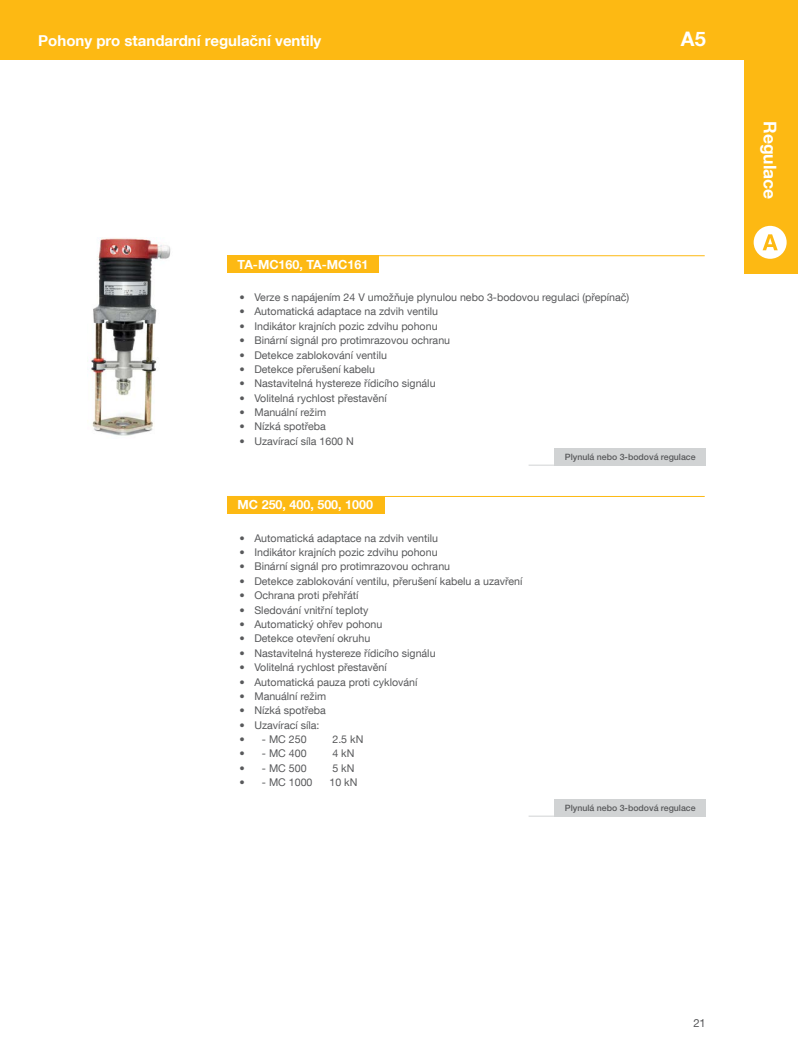
<style>
.page{position:relative;width:798px;height:1053px;background:#fff}
.page>*{position:absolute;margin:0;border:0;box-sizing:border-box;transform-origin:0 0}
.t1{font:700 20px "Helvetica Neue LT Com";color:#fff}
.t2{font:700 17.5px "Helvetica Neue LT Com";color:#fff}
.t3{font:700 15px "Helvetica Neue LT Com";color:#fff}
.t4{font:700 12.5px "Helvetica Neue LT Com";color:#fff}
.t5{font:11.25px "Helvetica Neue LT Com";color:#58595b}
.t6{font:10.62px "Helvetica Neue LT Com";color:#58595b}
.t7{font:500 8.75px "Helvetica Neue LT Pro";color:#58595b}
</style>
<div class="page">
<div style="left:0;top:0;width:797px;height:60px;background:#fdb913"></div>
<div style="left:227px;top:255px;width:151px;height:18px;background:#fdb913"></div>
<hr style="left:227px;top:255px;width:477px;height:1px;background:#fdb913">
<div style="left:227px;top:496px;width:157px;height:17px;background:#fdb913"></div>
<hr style="left:227px;top:496px;width:477px;height:1px;background:#fdb913">
<img style="left:91px;top:237px;width:80px;height:199px">
<hr style="left:528px;top:464px;width:177px;height:1px;background:#d1d3d4">
<div style="left:554px;top:448px;width:151px;height:17px;background:#d1d3d4"></div>
<hr style="left:528px;top:815px;width:177px;height:1px;background:#d1d3d4">
<div style="left:554px;top:798px;width:151px;height:18px;background:#d1d3d4"></div>
<div style="left:744px;top:0;width:53px;height:273px;background:#fdb913"></div>
<div style="left:753px;top:226px;width:33px;height:33px;background:#fff;border-radius:50%"></div>
<svg style="left:762px;top:234px;width:15px;height:16px"></svg>
<h3 class="t3" style="left:38px;top:31px;width:284px">Pohony pro standardní regulační ventily</h3>
<h1 class="t1" style="left:680px;top:26px;width:26px">A5</h1>
<p class="t4" style="left:237px;top:256px;width:132px">TA-MC160, TA-MC161</p>
<p class="t6" style="left:239px;top:290px;width:391px">• Verze s napájením 24 V umožňuje plynulou nebo 3-bodovou regulaci (přepínač)</p>
<p class="t6" style="left:239px;top:305px;width:200px">• Automatická adaptace na zdvih ventilu</p>
<p class="t6" style="left:239px;top:319px;width:200px">• Indikátor krajních pozic zdvihu pohonu</p>
<p class="t6" style="left:239px;top:334px;width:212px">• Binární signál pro protimrazovou ochranu</p>
<p class="t6" style="left:239px;top:348px;width:149px">• Detekce zablokování ventilu</p>
<p class="t6" style="left:239px;top:362px;width:137px">• Detekce přerušení kabelu</p>
<p class="t6" style="left:239px;top:377px;width:198px">• Nastavitelná hystereze řídicího signálu</p>
<p class="t6" style="left:239px;top:391px;width:149px">• Volitelná rychlost přestavění</p>
<p class="t6" style="left:239px;top:405px;width:88px">• Manuální režim</p>
<p class="t6" style="left:239px;top:420px;width:88px">• Nízká spotřeba</p>
<p class="t6" style="left:239px;top:434px;width:116px">• Uzavírací síla 1600 N</p>
<p class="t4" style="left:237px;top:497px;width:137px">MC 250, 400, 500, 1000</p>
<p class="t6" style="left:239px;top:531px;width:200px">• Automatická adaptace na zdvih ventilu</p>
<p class="t6" style="left:239px;top:545px;width:200px">• Indikátor krajních pozic zdvihu pohonu</p>
<p class="t6" style="left:239px;top:560px;width:212px">• Binární signál pro protimrazovou ochranu</p>
<p class="t6" style="left:239px;top:574px;width:284px">• Detekce zablokování ventilu, přerušení kabelu a uzavření</p>
<p class="t6" style="left:239px;top:589px;width:121px">• Ochrana proti přehřátí</p>
<p class="t6" style="left:239px;top:603px;width:130px">• Sledování vnitřní teploty</p>
<p class="t6" style="left:239px;top:617px;width:144px">• Automatický ohřev pohonu</p>
<p class="t6" style="left:239px;top:632px;width:132px">• Detekce otevření okruhu</p>
<p class="t6" style="left:239px;top:646px;width:198px">• Nastavitelná hystereze řídicího signálu</p>
<p class="t6" style="left:239px;top:660px;width:149px">• Volitelná rychlost přestavění</p>
<p class="t6" style="left:239px;top:675px;width:179px">• Automatická pauza proti cyklování</p>
<p class="t6" style="left:239px;top:689px;width:88px">• Manuální režim</p>
<p class="t6" style="left:239px;top:704px;width:88px">• Nízká spotřeba</p>
<p class="t6" style="left:239px;top:718px;width:82px">• Uzavírací síla:</p>
<p class="t6" style="left:239px;top:732px;width:69px">• - MC 250</p>
<p class="t6" style="left:332px;top:732px;width:32px">2.5 kN</p>
<p class="t6" style="left:239px;top:747px;width:69px">• - MC 400</p>
<p class="t6" style="left:332px;top:747px;width:24px">4 kN</p>
<p class="t6" style="left:239px;top:761px;width:69px">• - MC 500</p>
<p class="t6" style="left:332px;top:761px;width:24px">5 kN</p>
<p class="t6" style="left:239px;top:775px;width:75px">• - MC 1000</p>
<p class="t6" style="left:329px;top:775px;width:29px">10 kN</p>
<p class="t7" style="left:564px;top:451px;width:132px">Plynulá nebo 3-bodová regulace</p>
<p class="t7" style="left:564px;top:802px;width:132px">Plynulá nebo 3-bodová regulace</p>
<h2 class="t2" style="left:781px;top:121px;width:80px;rotate:90deg">Regulace</h2>
<p class="t5" style="left:693px;top:1016px;width:14px">21</p>
</div>
